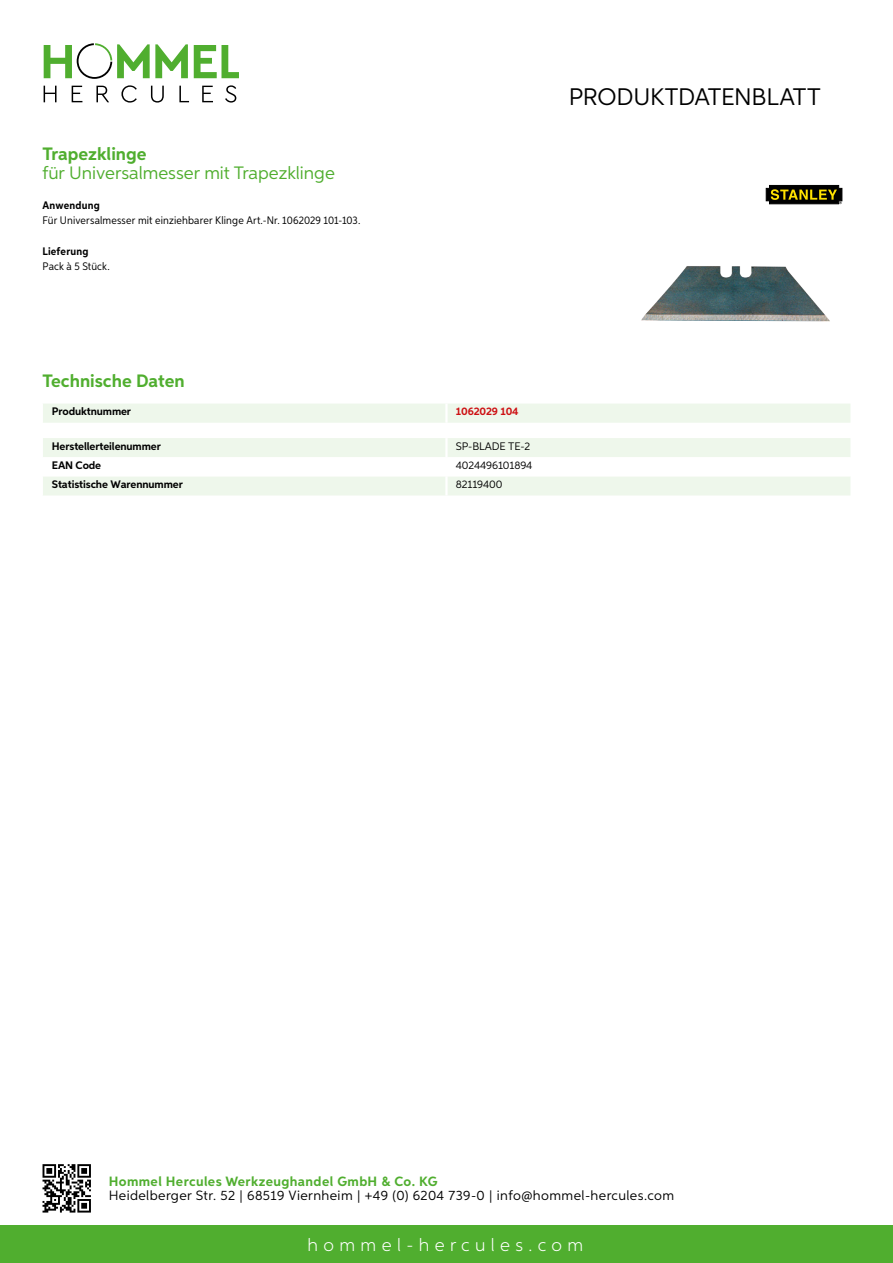
<style>
.page{position:relative;width:893px;height:1263px;background:#fff}
.page>*{position:absolute;margin:0;border:0;box-sizing:border-box;transform-origin:0 0}
.t1{font:24px "Aspira";letter-spacing:-.01em;color:#000}
.t2{font:18px "Aspira";color:#50ae2f}
.t3{font:700 18px "Aspira";color:#50ae2f}
.t4{font:300 18px "Aspira";letter-spacing:.3em;color:#fff}
.t5{font:13.5px "Aspira";letter-spacing:.03em;color:#000}
.t6{font:700 13.5px "Aspira";letter-spacing:.03em;color:#50ae2f}
.t7{font:10.95px "Aspira Nar";letter-spacing:.015em;color:#000}
.t8{font:700 10.95px "Aspira";letter-spacing:-.01em;color:#000}
.t9{font:10.95px "Aspira";letter-spacing:-.01em;color:#000}
.t10{font:700 10.95px "Aspira Nar";letter-spacing:.02em;color:#000}
.t11{font:700 10.95px "Aspira";letter-spacing:-.01em;color:#cd1013}
</style>
<div class="page">
<div style="left:0;top:1226px;width:893px;height:37px;background:#50ae2f"></div>
<svg style="left:43px;top:1164px;width:48px;height:48px"></svg>
<svg style="left:194px;top:45px;width:45px;height:33px"></svg>
<svg style="left:44px;top:43px;width:144px;height:36px"></svg>
<svg style="left:44px;top:86px;width:13px;height:16px"></svg>
<svg style="left:72px;top:86px;width:10px;height:16px"></svg>
<svg style="left:96px;top:86px;width:13px;height:16px"></svg>
<svg style="left:121px;top:85px;width:16px;height:18px"></svg>
<svg style="left:151px;top:86px;width:13px;height:17px"></svg>
<svg style="left:179px;top:86px;width:10px;height:16px"></svg>
<svg style="left:202px;top:86px;width:11px;height:16px"></svg>
<svg style="left:225px;top:85px;width:11px;height:18px"></svg>
<div style="left:43px;top:404px;width:807px;height:19px;background:#eef7eb"></div>
<hr style="left:445px;top:404px;width:3px;height:19px;background:#fff">
<svg style="left:43px;top:438px;width:807px;height:57px"></svg>
<hr style="left:445px;top:476px;width:3px;height:19px;background:#fff">
<img style="left:641px;top:266px;width:189px;height:55px">
<svg style="left:766px;top:185px;width:76px;height:19px"></svg>
<h2 class="t3" style="left:43px;top:142px;width:105px">Trapezklinge</h2>
<h2 class="t2" style="left:43px;top:162px;width:294px">für U niversalmesser mit Trapezklinge</h2>
<p class="t10" style="left:43px;top:199px;width:59px">Anwendung</p>
<p class="t7" style="left:43px;top:214px;width:319px">Für Universalmesser mit einziehbarer Klinge Art.-Nr. 1062029 101-103.</p>
<p class="t10" style="left:43px;top:244px;width:47px">Lieferung</p>
<p class="t7" style="left:43px;top:260px;width:69px">Pack à 5 Stück.</p>
<h1 class="t1" style="left:569px;top:82px;width:253px">Produktdatenblatt</h1>
<h2 class="t3" style="left:43px;top:369px;width:144px">Technische Daten</h2>
<p class="t8" style="left:52px;top:405px;width:81px">Produktnummer</p>
<p class="t11" style="left:456px;top:405px;width:64px">1062029 104</p>
<p class="t8" style="left:52px;top:439px;width:111px">Herstellerteilenummer</p>
<p class="t9" style="left:456px;top:440px;width:24px">SP-BLADE</p>
<p class="t9" style="left:508px;top:440px;width:24px">TE-2</p>
<p class="t8" style="left:52px;top:459px;width:51px">EAN Code</p>
<p class="t9" style="left:456px;top:459px;width:78px">4024496101894</p>
<p class="t8" style="left:52px;top:478px;width:132px">Statistische Warennummer</p>
<p class="t9" style="left:456px;top:478px;width:48px">82119400</p>
<p class="t6" style="left:109px;top:1172px;width:330px">Hommel Hercules Werkzeughandel GmbH &amp; Co. KG</p>
<p class="t5" style="left:109px;top:1187px;width:567px">Heidelberger Str. 52 | 68519 Viernheim | +49 (0) 6204 739-0 | info@hommel-hercules.com</p>
<h2 class="t4" style="left:307px;top:1234px;width:277px">hommel-hercules.com</h2>
</div>
